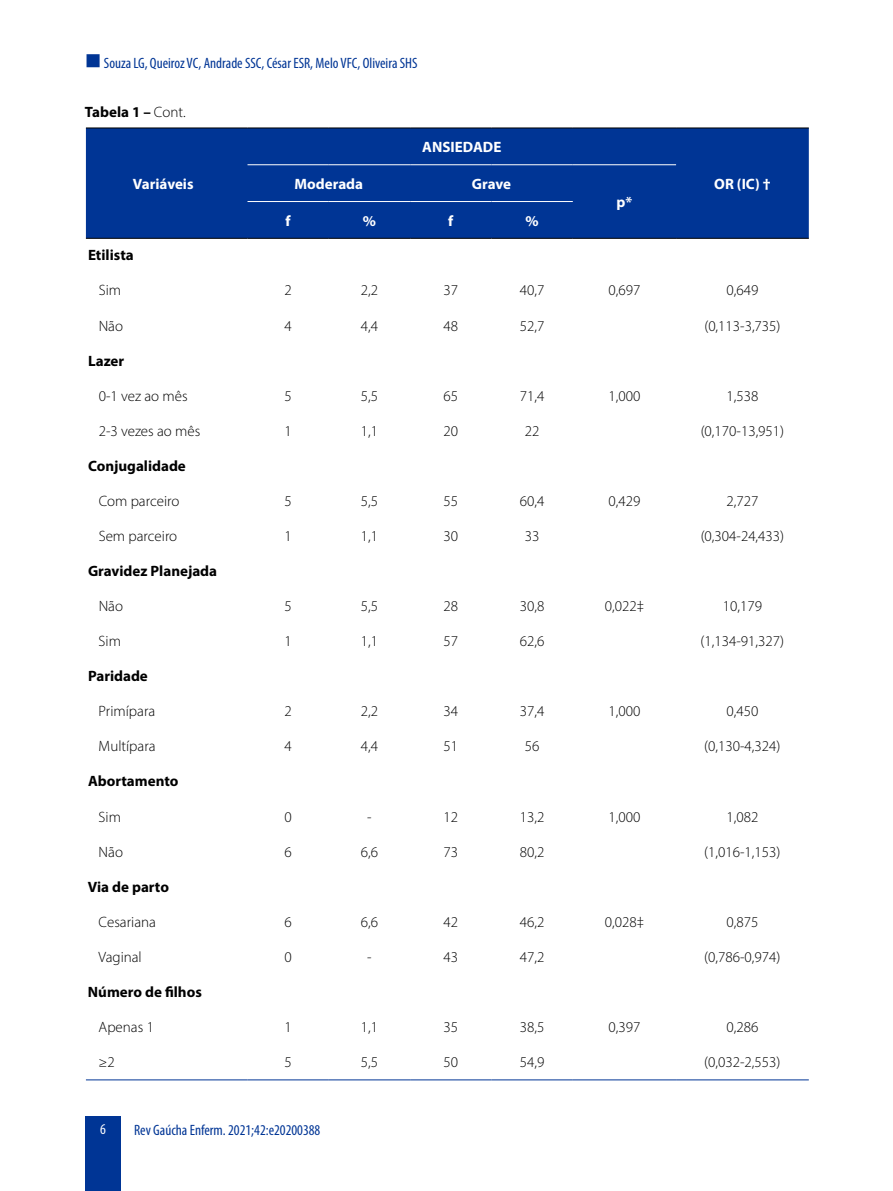
<style>
.page{position:relative;width:893px;height:1191px;background:#fff}
.page>*{position:absolute;margin:0;border:0;box-sizing:border-box;transform-origin:0 0}
.t1{font:300 15px "Myriad Pro";color:#000}
.t2{font:700 15px "Myriad Pro";color:#000}
.t3{font:condensed 15px "Myriad Pro";color:#003595}
.t4{font:700 15px "Myriad Pro";color:#fff}
.t5{font:condensed 15px "Myriad Pro";color:#fff}
.s1{font-weight:300}
</style>
<div class="page">
<div style="left:85px;top:1116px;width:36px;height:75px;background:#003595"></div>
<div style="left:86px;top:129px;width:723px;height:109px;background:#003595"></div>
<hr style="left:247px;top:238px;width:82px;height:1px;background:#000">
<hr style="left:329px;top:238px;width:81px;height:1px;background:#000">
<hr style="left:410px;top:238px;width:81px;height:1px;background:#000">
<hr style="left:491px;top:238px;width:82px;height:1px;background:#000">
<hr style="left:573px;top:238px;width:103px;height:1px;background:#000">
<hr style="left:676px;top:128px;width:133px;height:1px;background:#000">
<hr style="left:676px;top:238px;width:133px;height:1px;background:#000">
<hr style="left:86px;top:128px;width:161px;height:1px;background:#000">
<hr style="left:86px;top:238px;width:161px;height:1px;background:#000">
<hr style="left:247px;top:128px;width:82px;height:1px;background:#000">
<hr style="left:329px;top:128px;width:81px;height:1px;background:#000">
<hr style="left:410px;top:128px;width:81px;height:1px;background:#000">
<hr style="left:491px;top:128px;width:82px;height:1px;background:#000">
<hr style="left:573px;top:128px;width:103px;height:1px;background:#000">
<hr style="left:247px;top:164px;width:82px;height:1px;background:#fff">
<hr style="left:329px;top:164px;width:81px;height:1px;background:#fff">
<hr style="left:410px;top:164px;width:81px;height:1px;background:#fff">
<hr style="left:491px;top:164px;width:82px;height:1px;background:#fff">
<hr style="left:573px;top:164px;width:103px;height:1px;background:#fff">
<hr style="left:247px;top:201px;width:82px;height:1px;background:#fff">
<hr style="left:329px;top:201px;width:81px;height:1px;background:#fff">
<hr style="left:410px;top:201px;width:81px;height:1px;background:#fff">
<hr style="left:491px;top:201px;width:82px;height:1px;background:#fff">
<hr style="left:86px;top:1079px;width:161px;height:1px;background:#003595">
<hr style="left:247px;top:1079px;width:82px;height:1px;background:#003595">
<hr style="left:329px;top:1079px;width:81px;height:1px;background:#003595">
<hr style="left:410px;top:1079px;width:81px;height:1px;background:#003595">
<hr style="left:491px;top:1079px;width:82px;height:1px;background:#003595">
<hr style="left:573px;top:1079px;width:103px;height:1px;background:#003595">
<hr style="left:676px;top:1079px;width:133px;height:1px;background:#003595">
<p class="t3" style="left:104px;top:54px;width:315px">Souza LG, Queiroz VC, Andrade SSC, César ESR, Melo VFC, Oliveira SHS</p>
<p class="t2" style="left:85px;top:103px;width:102px">Tabela 1 – <span class="s1">Cont.</span></p>
<p class="t4" style="left:133px;top:174px;width:62px">Variáveis</p>
<p class="t4" style="left:422px;top:137px;width:81px">ANSIEDADE</p>
<p class="t4" style="left:295px;top:174px;width:70px">Moderada</p>
<p class="t4" style="left:472px;top:174px;width:41px">Grave</p>
<p class="t4" style="left:714px;top:174px;width:58px">OR (IC) †</p>
<p class="t4" style="left:617px;top:192px;width:17px">p*</p>
<p class="t4" style="left:286px;top:211px;width:7px">f</p>
<p class="t4" style="left:363px;top:211px;width:15px">%</p>
<p class="t4" style="left:448px;top:211px;width:7px">f</p>
<p class="t4" style="left:526px;top:211px;width:15px">%</p>
<p class="t2" style="left:88px;top:245px;width:47px">Etilista</p>
<p class="t1" style="left:99px;top:281px;width:24px">Sim</p>
<p class="t1" style="left:285px;top:281px;width:9px">2</p>
<p class="t1" style="left:361px;top:281px;width:19px">2,2</p>
<p class="t1" style="left:443px;top:281px;width:16px">37</p>
<p class="t1" style="left:520px;top:281px;width:26px">40,7</p>
<p class="t1" style="left:608px;top:281px;width:33px">0,697</p>
<p class="t1" style="left:726px;top:281px;width:33px">0,649</p>
<p class="t1" style="left:99px;top:316px;width:26px">Não</p>
<p class="t1" style="left:285px;top:316px;width:9px">4</p>
<p class="t1" style="left:361px;top:316px;width:19px">4,4</p>
<p class="t1" style="left:443px;top:316px;width:16px">48</p>
<p class="t1" style="left:520px;top:316px;width:26px">52,7</p>
<p class="t1" style="left:704px;top:316px;width:78px">(0,113-3,735)</p>
<p class="t2" style="left:88px;top:351px;width:38px">Lazer</p>
<p class="t1" style="left:99px;top:387px;width:90px">0-1 vez ao mês</p>
<p class="t1" style="left:285px;top:387px;width:9px">5</p>
<p class="t1" style="left:361px;top:387px;width:19px">5,5</p>
<p class="t1" style="left:443px;top:387px;width:16px">65</p>
<p class="t1" style="left:520px;top:387px;width:26px">71,4</p>
<p class="t1" style="left:608px;top:387px;width:33px">1,000</p>
<p class="t1" style="left:726px;top:387px;width:33px">1,538</p>
<p class="t1" style="left:99px;top:422px;width:103px">2-3 vezes ao mês</p>
<p class="t1" style="left:284px;top:422px;width:9px">1</p>
<p class="t1" style="left:361px;top:422px;width:19px">1,1</p>
<p class="t1" style="left:443px;top:422px;width:16px">20</p>
<p class="t1" style="left:525px;top:422px;width:16px">22</p>
<p class="t1" style="left:701px;top:422px;width:85px">(0,170-13,951)</p>
<p class="t2" style="left:88px;top:456px;width:99px">Conjugalidade</p>
<p class="t1" style="left:99px;top:492px;width:82px">Com parceiro</p>
<p class="t1" style="left:284px;top:492px;width:9px">5</p>
<p class="t1" style="left:361px;top:492px;width:19px">5,5</p>
<p class="t1" style="left:443px;top:492px;width:16px">55</p>
<p class="t1" style="left:520px;top:492px;width:26px">60,4</p>
<p class="t1" style="left:608px;top:492px;width:33px">0,429</p>
<p class="t1" style="left:726px;top:492px;width:33px">2,727</p>
<p class="t1" style="left:99px;top:527px;width:80px">Sem parceiro</p>
<p class="t1" style="left:284px;top:527px;width:9px">1</p>
<p class="t1" style="left:361px;top:527px;width:19px">1,1</p>
<p class="t1" style="left:443px;top:527px;width:16px">30</p>
<p class="t1" style="left:525px;top:527px;width:16px">33</p>
<p class="t1" style="left:701px;top:527px;width:85px">(0,304-24,433)</p>
<p class="t2" style="left:88px;top:561px;width:131px">Gravidez Planejada</p>
<p class="t1" style="left:99px;top:597px;width:26px">Não</p>
<p class="t1" style="left:284px;top:597px;width:9px">5</p>
<p class="t1" style="left:361px;top:597px;width:19px">5,5</p>
<p class="t1" style="left:443px;top:597px;width:16px">28</p>
<p class="t1" style="left:520px;top:597px;width:26px">30,8</p>
<p class="t1" style="left:605px;top:597px;width:41px">0,022‡</p>
<p class="t1" style="left:723px;top:597px;width:41px">10,179</p>
<p class="t1" style="left:99px;top:632px;width:24px">Sim</p>
<p class="t1" style="left:284px;top:632px;width:9px">1</p>
<p class="t1" style="left:361px;top:632px;width:19px">1,1</p>
<p class="t1" style="left:443px;top:632px;width:16px">57</p>
<p class="t1" style="left:520px;top:632px;width:26px">62,6</p>
<p class="t1" style="left:701px;top:632px;width:85px">(1,134-91,327)</p>
<p class="t2" style="left:88px;top:666px;width:61px">Paridade</p>
<p class="t1" style="left:99px;top:702px;width:58px">Primípara</p>
<p class="t1" style="left:284px;top:702px;width:9px">2</p>
<p class="t1" style="left:361px;top:702px;width:19px">2,2</p>
<p class="t1" style="left:443px;top:702px;width:16px">34</p>
<p class="t1" style="left:520px;top:702px;width:26px">37,4</p>
<p class="t1" style="left:608px;top:702px;width:33px">1,000</p>
<p class="t1" style="left:726px;top:702px;width:33px">0,450</p>
<p class="t1" style="left:99px;top:737px;width:58px">Multípara</p>
<p class="t1" style="left:284px;top:737px;width:9px">4</p>
<p class="t1" style="left:361px;top:737px;width:19px">4,4</p>
<p class="t1" style="left:443px;top:737px;width:16px">51</p>
<p class="t1" style="left:525px;top:737px;width:16px">56</p>
<p class="t1" style="left:704px;top:737px;width:78px">(0,130-4,324)</p>
<p class="t2" style="left:88px;top:771px;width:92px">Abortamento</p>
<p class="t1" style="left:99px;top:807px;width:24px">Sim</p>
<p class="t1" style="left:284px;top:807px;width:9px">0</p>
<p class="t1" style="left:367px;top:807px;width:6px">-</p>
<p class="t1" style="left:443px;top:807px;width:16px">12</p>
<p class="t1" style="left:520px;top:807px;width:26px">13,2</p>
<p class="t1" style="left:608px;top:807px;width:33px">1,000</p>
<p class="t1" style="left:726px;top:807px;width:33px">1,082</p>
<p class="t1" style="left:99px;top:842px;width:26px">Não</p>
<p class="t1" style="left:284px;top:842px;width:9px">6</p>
<p class="t1" style="left:361px;top:842px;width:19px">6,6</p>
<p class="t1" style="left:443px;top:842px;width:16px">73</p>
<p class="t1" style="left:520px;top:842px;width:26px">80,2</p>
<p class="t1" style="left:704px;top:842px;width:78px">(1,016-1,153)</p>
<p class="t2" style="left:88px;top:876px;width:83px">Via de parto</p>
<p class="t1" style="left:99px;top:912px;width:59px">Cesariana</p>
<p class="t1" style="left:284px;top:912px;width:9px">6</p>
<p class="t1" style="left:361px;top:912px;width:19px">6,6</p>
<p class="t1" style="left:443px;top:912px;width:16px">42</p>
<p class="t1" style="left:520px;top:912px;width:26px">46,2</p>
<p class="t1" style="left:605px;top:912px;width:41px">0,028‡</p>
<p class="t1" style="left:726px;top:912px;width:33px">0,875</p>
<p class="t1" style="left:99px;top:947px;width:45px">Vaginal</p>
<p class="t1" style="left:284px;top:947px;width:9px">0</p>
<p class="t1" style="left:367px;top:947px;width:6px">-</p>
<p class="t1" style="left:443px;top:947px;width:16px">43</p>
<p class="t1" style="left:520px;top:947px;width:26px">47,2</p>
<p class="t1" style="left:704px;top:947px;width:78px">(0,786-0,974)</p>
<p class="t2" style="left:88px;top:982px;width:115px">Número de filhos</p>
<p class="t1" style="left:99px;top:1018px;width:57px">Apenas 1</p>
<p class="t1" style="left:284px;top:1018px;width:9px">1</p>
<p class="t1" style="left:361px;top:1018px;width:19px">1,1</p>
<p class="t1" style="left:443px;top:1018px;width:16px">35</p>
<p class="t1" style="left:520px;top:1018px;width:26px">38,5</p>
<p class="t1" style="left:608px;top:1018px;width:33px">0,397</p>
<p class="t1" style="left:726px;top:1018px;width:33px">0,286</p>
<p class="t1" style="left:99px;top:1053px;width:18px">≥2</p>
<p class="t1" style="left:284px;top:1053px;width:9px">5</p>
<p class="t1" style="left:361px;top:1053px;width:19px">5,5</p>
<p class="t1" style="left:443px;top:1053px;width:16px">50</p>
<p class="t1" style="left:520px;top:1053px;width:26px">54,9</p>
<p class="t1" style="left:704px;top:1053px;width:78px">(0,032-2,553)</p>
<p class="t5" style="left:100px;top:1120px;width:7px">6</p>
<p class="t3" style="left:134px;top:1121px;width:188px">Rev Gaúcha Enferm. 2021;42:e20200388</p>
</div>
